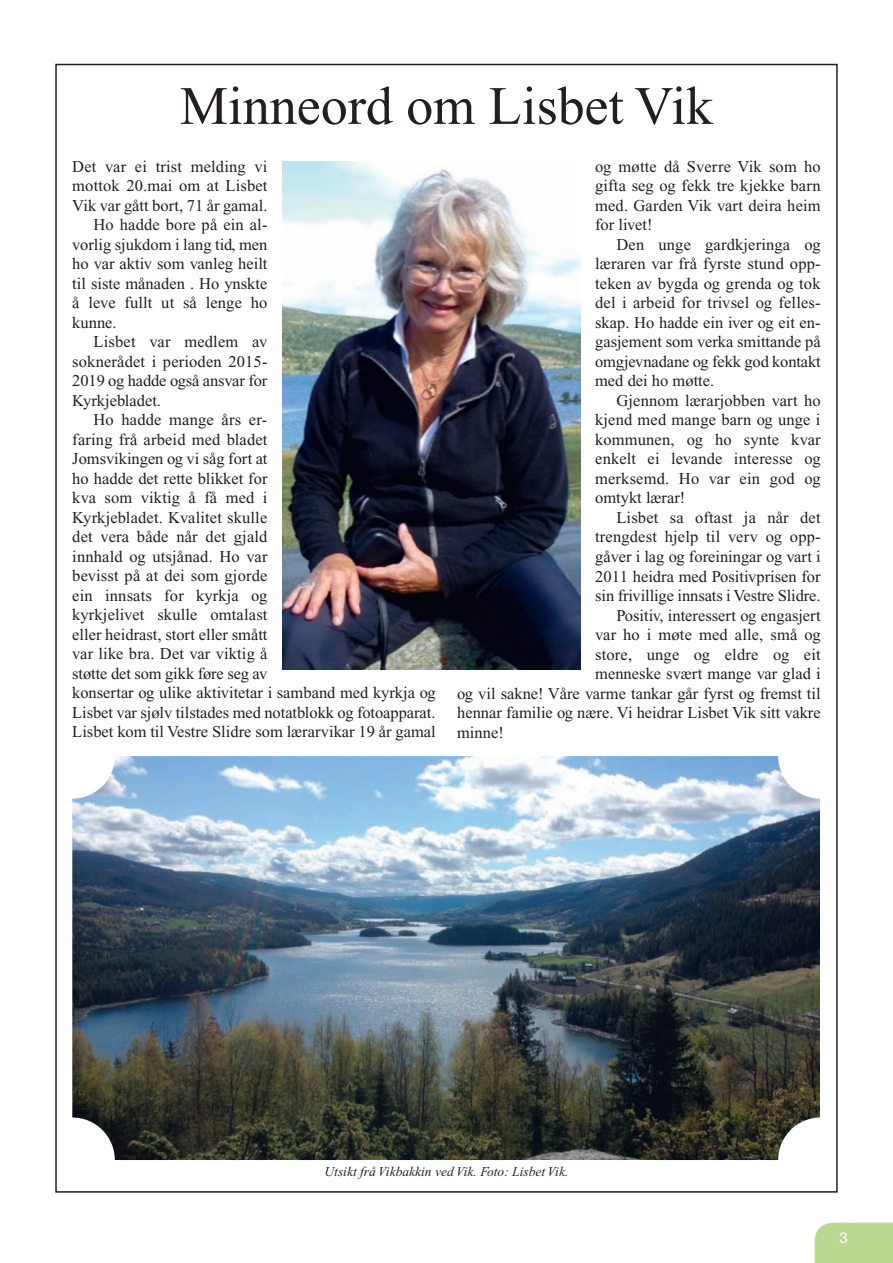
<style>
.page{position:relative;width:893px;height:1263px;background:#fff}
.page>*{position:absolute;margin:0;border:0;box-sizing:border-box;transform-origin:0 0}
.t1{font:54px "Times New Roman";color:#231f20}
.t2{font:16.5px/19.5px "Times New Roman";color:#231f20;text-align:justify}
.t3{font:15px "Helvetica Neue";color:#fff}
.t4{font:italic 13.5px "Times New Roman";color:#231f20}
</style>
<div class="page">
<div style="left:814px;top:1222px;width:79px;height:41px;background:#bbd891"></div>
<img style="left:282px;top:161px;width:298px;height:509px">
<img style="left:72px;top:756px;width:747px;height:404px">
<h1 class="t1" style="left:180px;top:86px;width:535px">Minneord om Lisbet Vik</h1>
<p class="t2" style="left:72px;top:158px;width:197px">Det var ei trist melding vi</p>
<p class="t2" style="left:72px;top:178px;width:197px">mottok 20.mai om at Lisbet</p>
<p class="t2" style="left:72px;top:197px;width:197px">Vik var gått bort, 71 år gamal.</p>
<p class="t2" style="left:94px;top:217px;width:175px">Ho hadde bore på ein al-</p>
<p class="t2" style="left:72px;top:236px;width:197px">vorlig sjukdom i lang tid, men</p>
<p class="t2" style="left:72px;top:256px;width:197px">ho var aktiv som vanleg heilt</p>
<p class="t2" style="left:72px;top:275px;width:197px">til siste månaden . Ho ynskte</p>
<p class="t2" style="left:72px;top:295px;width:197px">å leve fullt ut så lenge ho</p>
<p class="t2" style="left:72px;top:314px;width:46px">kunne.</p>
<p class="t2" style="left:94px;top:334px;width:175px">Lisbet var medlem av</p>
<p class="t2" style="left:72px;top:353px;width:197px">soknerådet i perioden 2015-</p>
<p class="t2" style="left:72px;top:373px;width:197px">2019 og hadde også ansvar for</p>
<p class="t2" style="left:72px;top:392px;width:90px">Kyrkjebladet.</p>
<p class="t2" style="left:94px;top:412px;width:175px">Ho hadde mange års er-</p>
<p class="t2" style="left:72px;top:431px;width:197px">faring frå arbeid med bladet</p>
<p class="t2" style="left:72px;top:451px;width:197px">Jomsvikingen og vi såg fort at</p>
<p class="t2" style="left:72px;top:470px;width:197px">ho hadde det rette blikket for</p>
<p class="t2" style="left:72px;top:490px;width:197px">kva som viktig å få med i</p>
<p class="t2" style="left:72px;top:509px;width:197px">Kyrkje bladet. Kvalitet skulle</p>
<p class="t2" style="left:72px;top:529px;width:197px">det vera både når det gjald</p>
<p class="t2" style="left:72px;top:548px;width:197px">innhald og utsjånad. Ho var</p>
<p class="t2" style="left:72px;top:568px;width:197px">bevisst på at dei som gjorde</p>
<p class="t2" style="left:72px;top:587px;width:197px">ein innsats for kyrkja og</p>
<p class="t2" style="left:72px;top:607px;width:197px">kyrkje livet skulle omtalast</p>
<p class="t2" style="left:72px;top:626px;width:197px">eller heidrast, stort eller smått</p>
<p class="t2" style="left:72px;top:646px;width:197px">var like bra. Det var viktig å</p>
<p class="t2" style="left:72px;top:665px;width:197px">støtte det som gikk føre seg av</p>
<p class="t2" style="left:72px;top:685px;width:365px">konsertar og ulike aktivitetar i samband med kyrkja og</p>
<p class="t2" style="left:72px;top:704px;width:365px">Lisbet var sjølv tilstades med notatblokk og fotoapparat.</p>
<p class="t2" style="left:72px;top:724px;width:365px">Lisbet kom til Vestre Slidre som lærarvikar 19 år gamal</p>
<p class="t2" style="left:595px;top:158px;width:227px">og møtte då Sverre Vik som ho gifta seg og fekk tre kjekke barn med. Garden Vik vart deira heim for livet!</p>
<p class="t2" style="left:595px;top:236px;width:227px;text-indent:21px">Den unge gardkjeringa og læraren var frå fyrste stund opp&shy;teken av bygda og grenda og tok del i arbeid for trivsel og felles&shy;skap. Ho hadde ein iver og eit en&shy;gasjement som verka smittande på omgjevnadane og fekk god kontakt med dei ho møtte.</p>
<p class="t2" style="left:595px;top:392px;width:227px;text-indent:21px">Gjennom lærarjobben vart ho kjend med mange barn og unge i kommunen, og ho synte kvar enkelt ei levande interesse og merk semd. Ho var ein god og omtykt lærar!</p>
<p class="t2" style="left:616px;top:509px;width:206px">Lisbet sa oftast ja når det</p>
<p class="t2" style="left:595px;top:529px;width:227px">trengdest hjelp til verv og opp-</p>
<p class="t2" style="left:595px;top:548px;width:227px">gåver i lag og foreiningar og vart i</p>
<p class="t2" style="left:595px;top:568px;width:227px">2011 heidra med Positivprisen for</p>
<p class="t2" style="left:595px;top:587px;width:227px">sin frivillige innsats i Vestre Slidre.</p>
<p class="t2" style="left:616px;top:607px;width:206px">Positiv, interessert og engasjert</p>
<p class="t2" style="left:595px;top:626px;width:227px">var ho i møte med alle, små og</p>
<p class="t2" style="left:595px;top:646px;width:227px">store, unge og eldre og eit</p>
<p class="t2" style="left:595px;top:665px;width:227px">menneske svært mange var glad i</p>
<p class="t2" style="left:457px;top:685px;width:365px">og vil sakne! Våre varme tankar går fyrst og fremst til</p>
<p class="t2" style="left:457px;top:704px;width:365px">hennar familie og nære. Vi heidrar Lisbet Vik sitt vakre</p>
<p class="t2" style="left:457px;top:724px;width:48px">minne!</p>
<p class="t4" style="left:325px;top:1166px;width:245px">Utsikt frå Vikbakkin ved Vik. Foto: Lisbet Vik.</p>
<p class="t3" style="left:840px;top:1232px;width:10px">3</p>
</div>
